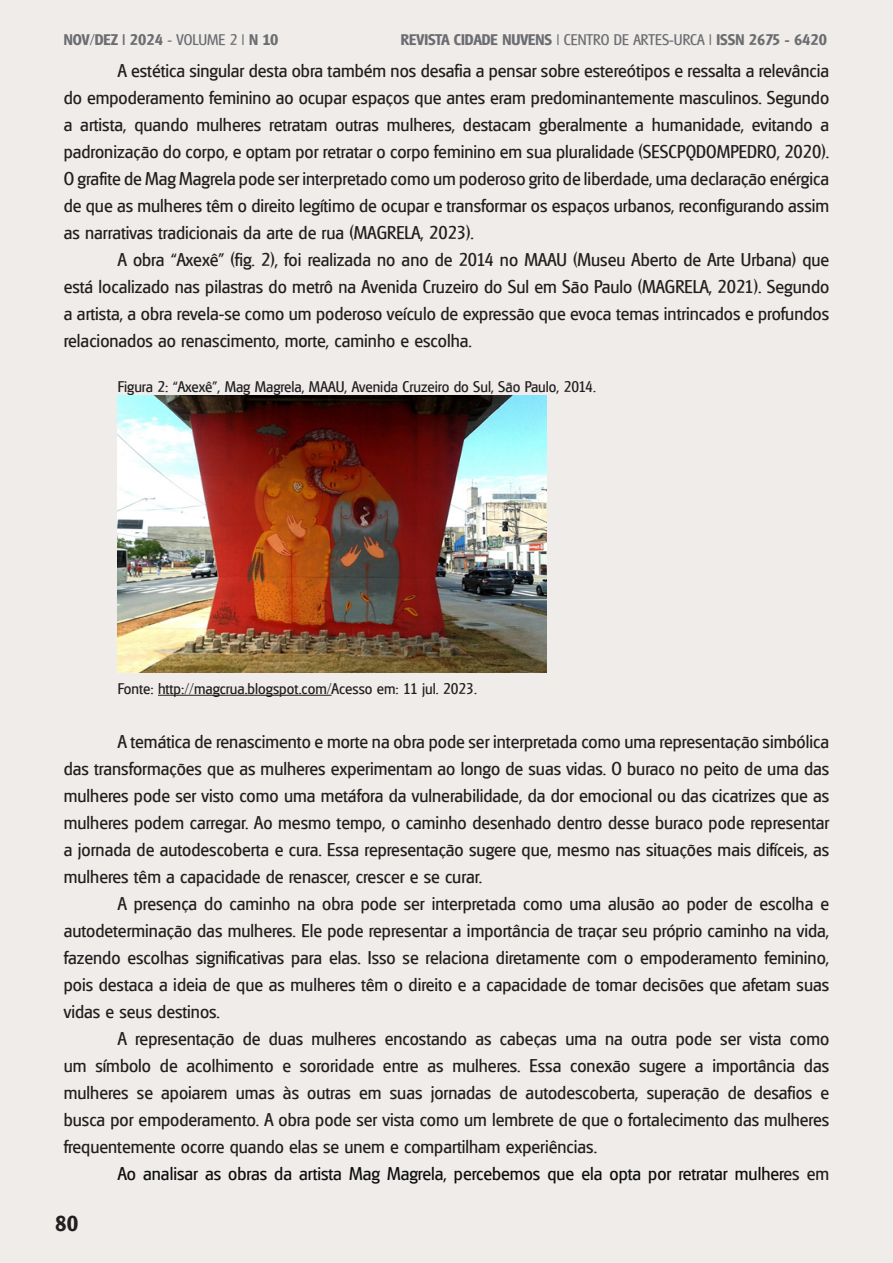
<style>
.page{position:relative;width:893px;height:1263px;background:#efecea}
.page>*{position:absolute;margin:0;border:0;box-sizing:border-box;transform-origin:0 0}
.t1{font:700 21px "Glasgow";color:#231f20}
.t2{font:18px/27px "Glasgow";color:#231f20;text-align:justify}
.t3{font:18px "Glasgow";color:#0f0f0f}
.t4{font:15px "Glasgow";color:#231f20}
.t5{font:700 15px "Glasgow";color:#6c6d70}
.s1{font-weight:400}
.s2{color:#231f20}
</style>
<div class="page">
<hr style="left:158px;top:695px;width:174px;height:1px;background:#231f20">
<img style="left:118px;top:396px;width:428px;height:276px">
<p class="t5" style="left:64px;top:30px;width:216px">NOV/DEZ | 2024 <span class="s1">- VOLUME 2 |</span> N 10</p>
<p class="t5" style="left:401px;top:30px;width:428px">REVISTA CIDADE NUVENS <span class="s1">| CENTRO DE ARTES-URCA |</span> ISSN 2675 - 6420</p>
<p class="t2" style="left:64px;top:57px;width:767px;text-indent:54px">A estética singular desta obra também nos desafia a pensar sobre estereótipos e ressalta a relevância do empoderamento feminino ao ocupar espaços que antes eram predominantemente masculinos. Segundo a artista, quando mulheres retratam outras mulheres, destacam gberalmente a humanidade, evitando a padronização do corpo, e optam por retratar o corpo feminino em sua pluralidade (SESCPQDOMPEDRO, 2020).<br>O grafite de Mag Magrela pode ser interpretado como um poderoso grito de liberdade, uma declaração enérgica de que as mulheres têm o direito legítimo de ocupar e transformar os espaços urbanos, reconfigurando assim as narrativas tradicionais da arte de rua (MAGRELA, 2023).</p>
<p class="t2" style="left:64px;top:246px;width:767px;text-indent:54px">A obra “Axexê” (fig. 2), foi realizada no ano de 2014 no MAAU (Museu Aberto de Arte Urbana) que está localizado nas pilastras do metrô na Avenida Cruzeiro do Sul em São Paulo (MAGRELA, 2021). Segundo a artista, a obra revela-se como um poderoso veículo de expressão que evoca temas intrincados e profundos relacionados ao renascimento, morte, caminho e escolha.</p>
<p class="t4" style="left:118px;top:378px;width:480px">Figura 2: “Axexê”, Mag Magrela, MAAU, Avenida Cruzeiro do Sul, São Paulo, 2014.</p>
<p class="t4" style="left:118px;top:680px;width:361px">Fonte: http://magcrua.blogspot.com/Acesso em: 11 jul. 2023.</p>
<p class="t2" style="left:64px;top:728px;width:767px;text-indent:54px">A temática de renascimento e morte na obra pode ser interpretada como uma representação simbólica das transformações que as mulheres experimentam ao longo de suas vidas. O buraco no peito de uma das mulheres pode ser visto como uma metáfora da vulnerabilidade, da dor emocional ou das cicatrizes que as mulheres podem carregar. Ao mesmo tempo, o caminho desenhado dentro desse buraco pode representar a jornada de autodescoberta e cura. Essa representação sugere que, mesmo nas situações mais difíceis, as mulheres têm a capacidade de renascer, crescer e se curar.</p>
<p class="t2" style="left:64px;top:890px;width:767px;text-indent:54px">A presença do caminho na obra pode ser interpretada como uma alusão ao poder de escolha e autodeterminação das mulheres. Ele pode representar a importância de traçar seu próprio caminho na vida, fazendo escolhas significativas para elas. Isso se relaciona diretamente com o empoderamento feminino, pois destaca a ideia de que as mulheres têm o direito e a capacidade de tomar decisões que afetam suas vidas e seus destinos.</p>
<p class="t2" style="left:64px;top:1025px;width:767px;text-indent:54px">A representação de duas mulheres encostando as cabeças uma na outra pode ser vista como um símbolo de acolhimento e sororidade entre as mulheres. Essa conexão sugere a importância das mulheres se apoiarem umas às outras em suas jornadas de autodescoberta, superação de desafios e busca por empoderamento. A obra pode ser vista como um lembrete de que o fortalecimento das mulheres frequentemente ocorre quando elas se unem e compartilham experiências.</p>
<p class="t3" style="left:118px;top:1163px;width:713px">Ao analisar as obras da artista Mag Magrela, percebemos que ela opta por retratar mulher<span class="s2">es em</span></p>
<p class="t1" style="left:55px;top:1210px;width:25px">80</p>
</div>
